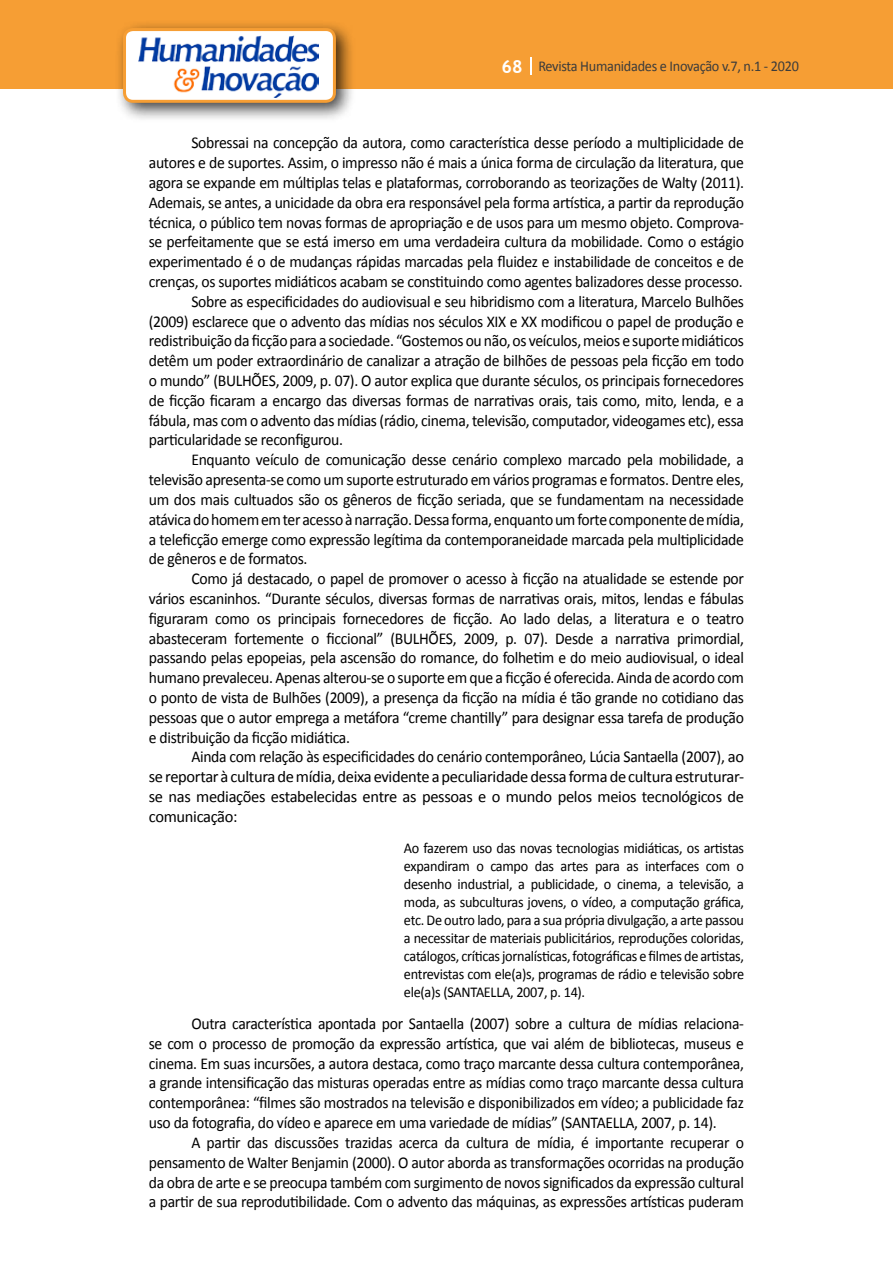
<style>
.page{position:relative;width:893px;height:1263px;background:#fff}
.page>*{position:absolute;margin:0;border:0;box-sizing:border-box;transform-origin:0 0}
.t1{font:16.5px/19.8px "Calibri";letter-spacing:-.02em;color:#000;text-align:justify;scale:.95 1}
.t2{font:16.5px "Calibri";letter-spacing:-.02em;color:#000}
.t3{font:15px/18px "Calibri";letter-spacing:-.02em;color:#000;text-align:justify;scale:.95 1}
.t4{font:15px "Calibri";letter-spacing:-.02em;color:#3c3c3b;scale:.95 1}
.s1{font-family:"Trebuchet MS";font-weight:700;font-size:18px;color:#fff}
</style>
<div class="page">
<div style="left:0;top:0;width:893px;height:88px;background:#f69e34"></div>
<svg style="left:530px;top:57px;width:2px;height:18px"></svg>
<div style="left:115px;top:20px;width:241px;height:103px;background:#000;opacity:.75"></div>
<div style="left:125px;top:30px;width:209px;height:71px;background:#fff;border-radius:9px"></div>
<img style="left:138px;top:35px;width:181px;height:62px">
<div style="left:123px;top:28px;width:213px;height:75px;border:3px solid #f69e34;border-radius:9px"></div>
<p class="t4" style="left:501px;top:57px;width:315px"><span class="s1">68</span> Revista Humanidades e Inovação v.7, n.1 - 2020</p>
<p class="t1" style="left:191px;top:133px;width:583px">Sobressai na concepção da autora, como característica desse período a multiplicidade de</p>
<p class="t1" style="left:149px;top:153px;width:628px">autores e de suportes. Assim, o impresso não é mais a única forma de circulação da literatura, que</p>
<p class="t1" style="left:149px;top:173px;width:628px">agora se expande em múltiplas telas e plataformas, corroborando as teorizações de Walty (2011).</p>
<p class="t1" style="left:149px;top:193px;width:628px">Ademais, se antes, a unicidade da obra era responsável pela forma artística, a partir da reprodução</p>
<p class="t1" style="left:149px;top:212px;width:628px">técnica, o público tem novas formas de apropriação e de usos para um mesmo objeto. Comprova-</p>
<p class="t1" style="left:149px;top:232px;width:628px">se perfeitamente que se está imerso em uma verdadeira cultura da mobilidade. Como o estágio</p>
<p class="t1" style="left:149px;top:252px;width:628px">experimentado é o de mudanças rápidas marcadas pela fluidez e instabilidade de conceitos e de</p>
<p class="t1" style="left:149px;top:272px;width:627px">crenças, os suportes midiáticos acabam se constituindo como agentes balizadores desse processo.</p>
<p class="t1" style="left:191px;top:292px;width:583px">Sobre as especificidades do audiovisual e seu hibridismo com a literatura, Marcelo Bulhões</p>
<p class="t1" style="left:149px;top:311px;width:628px">(2009) esclarece que o advento das mídias nos séculos XIX e XX modificou o papel de produção e</p>
<p class="t1" style="left:149px;top:331px;width:628px">redistribuição da ficção para a sociedade. “Gostemos ou não, os veículos, meios e suporte midiáticos</p>
<p class="t1" style="left:149px;top:351px;width:628px">detêm um poder extraordinário de canalizar a atração de bilhões de pessoas pela ficção em todo</p>
<p class="t1" style="left:149px;top:371px;width:628px">o mundo” (BULHÕES, 2009, p. 07). O autor explica que durante séculos, os principais fornecedores</p>
<p class="t1" style="left:149px;top:391px;width:628px">de ficção ficaram a encargo das diversas formas de narrativas orais, tais como, mito, lenda, e a</p>
<p class="t1" style="left:149px;top:410px;width:628px">fábula, mas com o advento das mídias (rádio, cinema, televisão, computador, videogames etc), essa</p>
<p class="t1" style="left:149px;top:430px;width:206px">particularidade se reconfigurou.</p>
<p class="t1" style="left:191px;top:450px;width:583px">Enquanto veículo de comunicação desse cenário complexo marcado pela mobilidade, a</p>
<p class="t1" style="left:149px;top:470px;width:628px">televisão apresenta-se como um suporte estruturado em vários programas e formatos. Dentre eles,</p>
<p class="t1" style="left:149px;top:490px;width:628px">um dos mais cultuados são os gêneros de ficção seriada, que se fundamentam na necessidade</p>
<p class="t1" style="left:149px;top:509px;width:628px">atávica do homem em ter acesso à narração. Dessa forma, enquanto um forte componente de mídia,</p>
<p class="t1" style="left:149px;top:529px;width:628px">a teleficção emerge como expressão legítima da contemporaneidade marcada pela multiplicidade</p>
<p class="t1" style="left:149px;top:549px;width:169px">de gêneros e de formatos.</p>
<p class="t1" style="left:191px;top:569px;width:583px">Como já destacado, o papel de promover o acesso à ficção na atualidade se estende por</p>
<p class="t1" style="left:149px;top:589px;width:628px">vários escaninhos. “Durante séculos, diversas formas de narrativas orais, mitos, lendas e fábulas</p>
<p class="t1" style="left:149px;top:608px;width:628px">figuraram como os principais fornecedores de ficção. Ao lado delas, a literatura e o teatro</p>
<p class="t1" style="left:149px;top:628px;width:628px">abasteceram fortemente o ficcional” (BULHÕES, 2009, p. 07). Desde a narrativa primordial,</p>
<p class="t1" style="left:149px;top:648px;width:628px">passando pelas epopeias, pela ascensão do romance, do folhetim e do meio audiovisual, o ideal</p>
<p class="t1" style="left:149px;top:668px;width:628px">humano prevaleceu. Apenas alterou-se o suporte em que a ficção é oferecida. Ainda de acordo com</p>
<p class="t1" style="left:149px;top:688px;width:628px">o ponto de vista de Bulhões (2009), a presença da ficção na mídia é tão grande no cotidiano das</p>
<p class="t1" style="left:149px;top:707px;width:628px">pessoas que o autor emprega a metáfora “creme chantilly” para designar essa tarefa de produção</p>
<p class="t1" style="left:149px;top:727px;width:213px">e distribuição da ficção midiática.</p>
<p class="t1" style="left:191px;top:747px;width:583px">Ainda com relação às especificidades do cenário contemporâneo, Lúcia Santaella (2007), ao</p>
<p class="t2" style="left:149px;top:766px;width:597px">se reportar à cultura de mídia, deixa evidente a peculiaridade dessa forma de cultura estruturar-</p>
<p class="t2" style="left:149px;top:786px;width:597px">se nas mediações estabelecidas entre as pessoas e o mundo pelos meios tecnológicos de</p>
<p class="t2" style="left:149px;top:806px;width:90px">comunicação:</p>
<p class="t3" style="left:404px;top:838px;width:360px">Ao fazerem uso das novas tecnologias midiáticas, os artistas expandiram o campo das artes para as interfaces com o desenho industrial, a publicidade, o cinema, a televisão, a moda, as subculturas jovens, o vídeo, a computação gráfica, etc. De outro lado, para a sua própria divulgação, a arte passou a necessitar de materiais publicitários, reproduções coloridas, catálogos, críticas jornalísticas, fotográficas e filmes de artistas, entrevistas com ele(a)s, programas de rádio e televisão sobre ele(a)s (SANTAELLA, 2007, p. 14).</p>
<p class="t1" style="left:149px;top:1014px;width:628px;text-indent:43px">Outra característica apontada por Santaella (2007) sobre a cultura de mídias relaciona&shy;se com o processo de promoção da expressão artística, que vai além de bibliotecas, museus e cinema. Em suas incursões, a autora destaca, como traço marcante dessa cultura contemporânea, a grande intensificação das misturas operadas entre as mídias como traço marcante dessa cultura contemporânea: “filmes são mostrados na televisão e disponibilizados em vídeo; a publicidade faz uso da fotografia, do vídeo e aparece em uma variedade de mídias” (SANTAELLA, 2007, p. 14).</p>
<p class="t1" style="left:149px;top:1132px;width:628px;text-indent:43px">A partir das discussões trazidas acerca da cultura de mídia, é importante recuperar o pensamento de Walter Benjamin (2000). O autor aborda as transformações ocorridas na produção da obra de arte e se preocupa também com surgimento de novos significados da expressão cultural a partir de sua reprodutibilidade. Com o advento das máquinas, as expressões artísticas puderam</p>
</div>
